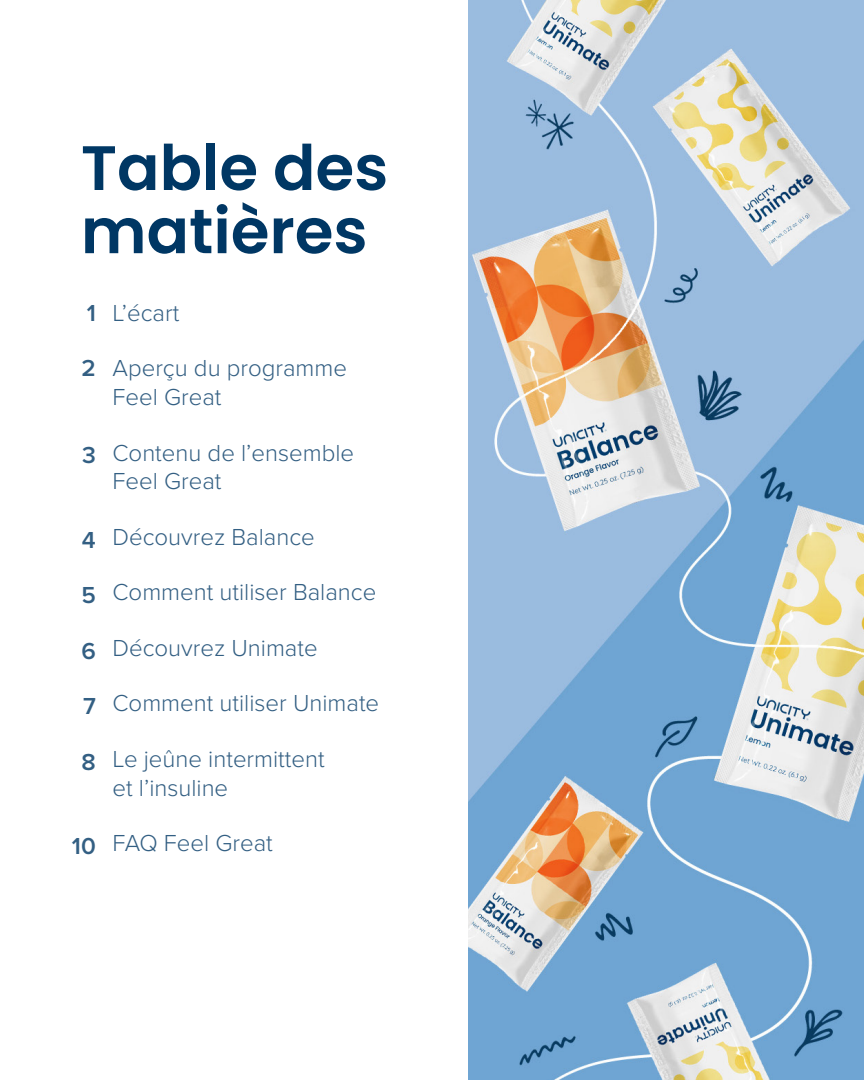
<style>
.page{position:relative;width:864px;height:1080px;background:#fff}
.page>*{position:absolute;margin:0;border:0;box-sizing:border-box;transform-origin:0 0}
.t1{font:600 62.7px/63.3px "Poppins";color:#003764}
.t2{font:300 24px/28.8px "Proxima Nova";color:#335f83}
.t3{font:600 24px "Proxima Nova";color:#335f83}
</style>
<div class="page">
<img style="left:468px;top:0;width:396px;height:1080px">
<p class="t1" style="left:81px;top:137px;width:309px">Table des matières</p>
<p class="t3" style="left:87px;top:295px;width:11px">1</p>
<p class="t3" style="left:82px;top:350px;width:16px">2</p>
<p class="t3" style="left:82px;top:437px;width:15px">3</p>
<p class="t3" style="left:82px;top:522px;width:15px">4</p>
<p class="t3" style="left:81px;top:577px;width:16px">5</p>
<p class="t3" style="left:81px;top:633px;width:16px">6</p>
<p class="t3" style="left:83px;top:688px;width:14px">7</p>
<p class="t3" style="left:82px;top:744px;width:16px">8</p>
<p class="t3" style="left:72px;top:828px;width:25px">10</p>
<p class="t2" style="left:113px;top:297px;width:68px">L’écart</p>
<p class="t2" style="left:113px;top:352px;width:236px">Aperçu du programme<br>Feel Great</p>
<p class="t2" style="left:113px;top:437px;width:243px">Contenu de l’ensemble<br>Feel Great</p>
<p class="t2" style="left:113px;top:521px;width:204px">Découvrez Balance</p>
<p class="t2" style="left:113px;top:577px;width:265px">Comment utiliser Balance</p>
<p class="t2" style="left:113px;top:632px;width:207px">Découvrez Unimate</p>
<p class="t2" style="left:113px;top:688px;width:268px">Comment utiliser Unimate</p>
<p class="t2" style="left:113px;top:743px;width:214px">Le jeûne intermittent et l’insuline</p>
<p class="t2" style="left:113px;top:828px;width:162px">FAQ Feel Great</p>
</div>
